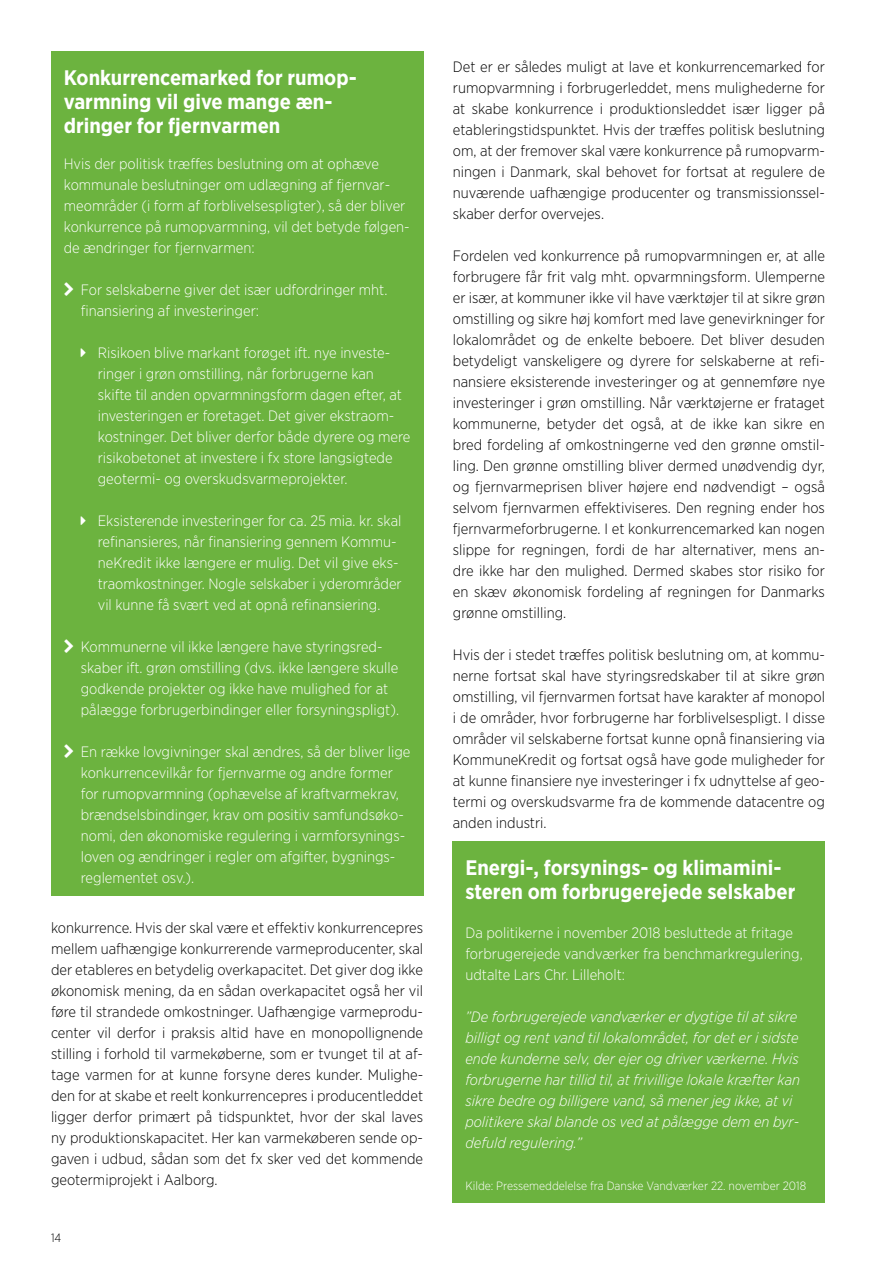
<style>
.page{position:relative;width:893px;height:1263px;background:#fff}
.page>*{position:absolute;margin:0;border:0;box-sizing:border-box;transform-origin:0 0}
.t1{font:700 21px/24px "Gotham Narrow";color:#fff}
.t2{font:300 15px/21px "Gotham Narrow";color:#000;text-align:justify}
.t3{font:300 15px/21px "Gotham Narrow";color:#fff}
.t4{font:italic 300 15px/21px "Gotham Narrow";color:#fff}
.t5{font:300 12px "Gotham Narrow";color:#fff}
.t6{font:300 12px "Gotham Narrow";color:#000}
</style>
<div class="page">
<div style="left:51px;top:51px;width:372px;height:845px;background:#6cb33f"></div>
<div style="left:453px;top:841px;width:372px;height:362px;background:#6cb33f"></div>
<h1 class="t1" style="left:64px;top:65px;width:295px">Konkurrencemarked for rumop&shy;varmning vil give mange æn&shy;dringer for fjernvarmen</h1>
<p class="t3" style="left:64px;top:153px;width:347px">Hvis der politisk træffes beslutning om at ophæve kommunale beslutninger om udlægning af fjernvar&shy;meområder (i form af forblivelsespligter), så der bliver konkurrence på rumopvarmning, vil det betyde følgen&shy;de ændringer for fjernvarmen:</p>
<p class="t3" style="left:81px;top:279px;width:308px">For selskaberne giver det især udfordringer mht. finansiering af investeringer:</p>
<p class="t3" style="left:98px;top:342px;width:314px">Risikoen blive markant forøget ift. nye investe&shy;ringer i grøn omstilling, når forbrugerne kan skifte til anden opvarmningsform dagen efter, at investeringen er foretaget. Det giver ekstraom&shy;kostninger. Det bliver derfor både dyrere og mere risikobetonet at investere i fx store langsigtede geotermi- og overskudsvarmeprojekter.</p>
<p class="t3" style="left:98px;top:510px;width:305px">Eksisterende investeringer for ca. 25 mia. kr. skal refinansieres, når finansiering gennem Kommu&shy;neKredit ikke længere er mulig. Det vil give eks&shy;traomkostninger. Nogle selskaber i yderområder vil kunne få svært ved at opnå refinansiering.</p>
<p class="t3" style="left:81px;top:636px;width:320px">Kommunerne vil ikke længere have styringsred&shy;skaber ift. grøn omstilling (dvs. ikke længere skulle godkende projekter og ikke have mulighed for at pålægge forbrugerbindinger eller forsyningspligt).</p>
<p class="t3" style="left:81px;top:741px;width:331px">En række lovgivninger skal ændres, så der bliver lige konkurrencevilkår for fjernvarme og andre former for rumopvarmning (ophævelse af kraftvarmekrav, brændselsbindinger, krav om positiv samfundsøko&shy;nomi, den økonomiske regulering i varmforsynings&shy;loven og ændringer i regler om afgifter, bygnings&shy;reglementet osv.).</p>
<p class="t2" style="left:51px;top:917px;width:374px">konkurrence. Hvis der skal være et effektiv konkurrencepres mellem uafhængige konkurrerende varmeproducenter, skal der etableres en betydelig overkapacitet. Det giver dog ikke økonomisk mening, da en sådan overkapacitet også her vil føre til strandede omkostninger. Uafhængige varmeprodu&shy;center vil derfor i praksis altid have en monopollignende stilling i forhold til varmekøberne, som er tvunget til at af&shy;tage varmen for at kunne forsyne deres kunder. Mulighe&shy;den for at skabe et reelt konkurrencepres i producentleddet ligger derfor primært på tidspunktet, hvor der skal laves ny produktionskapacitet. Her kan varmekøberen sende op&shy;gaven i udbud, sådan som det fx sker ved det kommende geotermiprojekt i Aalborg.</p>
<p class="t6" style="left:51px;top:1230px;width:12px">14</p>
<p class="t2" style="left:453px;top:56px;width:374px">Det er er således muligt at lave et konkurrencemarked for rumopvarmning i forbrugerleddet, mens mulighederne for at skabe konkurrence i produktionsleddet især ligger på etableringstidspunktet. Hvis der træffes politisk beslutning om, at der fremover skal være konkurrence på rumopvarm&shy;ningen i Danmark, skal behovet for fortsat at regulere de nuværende uafhængige producenter og transmissionssel&shy;skaber derfor overvejes.</p>
<p class="t2" style="left:453px;top:245px;width:374px">Fordelen ved konkurrence på rumopvarmningen er, at alle forbrugere får frit valg mht. opvarmningsform. Ulemperne er især, at kommuner ikke vil have værktøjer til at sikre grøn omstilling og sikre høj komfort med lave genevirkninger for lokalområdet og de enkelte beboere. Det bliver desuden betydeligt vanskeligere og dyrere for selskaberne at refi&shy;nansiere eksisterende investeringer og at gennemføre nye investeringer i grøn omstilling. Når værktøjerne er frataget kommunerne, betyder det også, at de ikke kan sikre en bred fordeling af omkostningerne ved den grønne omstil&shy;ling. Den grønne omstilling bliver dermed unødvendig dyr, og fjernvarmeprisen bliver højere end nødvendigt – også selvom fjernvarmen effektiviseres. Den regning ender hos fjernvarmeforbrugerne. I et konkurrencemarked kan nogen slippe for regningen, fordi de har alternativer, mens an&shy;dre ikke har den mulighed. Dermed skabes stor risiko for en skæv økonomisk fordeling af regningen for Danmarks grønne omstilling.</p>
<p class="t2" style="left:453px;top:644px;width:374px">Hvis der i stedet træffes politisk beslutning om, at kommu&shy;nerne fortsat skal have styringsredskaber til at sikre grøn omstilling, vil fjernvarmen fortsat have karakter af monopol i de områder, hvor forbrugerne har forblivelsespligt. I disse områder vil selskaberne fortsat kunne opnå finansiering via KommuneKredit og fortsat også have gode muligheder for at kunne finansiere nye investeringer i fx udnyttelse af geo&shy;termi og overskudsvarme fra de kommende datacentre og anden industri.</p>
<h1 class="t1" style="left:465px;top:855px;width:331px">Energi-, forsynings- og klimamini&shy;steren om forbrugerejede selskaber</h1>
<p class="t3" style="left:465px;top:922px;width:339px">Da politikerne i november 2018 besluttede at fritage forbrugerejede vandværker fra benchmarkregulering, udtalte Lars Chr. Lilleholt:</p>
<p class="t4" style="left:465px;top:1006px;width:336px">”De forbrugerejede vandværker er dygtige til at sikre billigt og rent vand til lokalområdet, for det er i sidste ende kunderne selv, der ejer og driver værkerne. Hvis forbrugerne har tillid til, at frivillige lokale kræfter kan sikre bedre og billigere vand, så mener jeg ikke, at vi politikere skal blande os ved at pålægge dem en byr&shy;defuld regulering.”</p>
<p class="t5" style="left:465px;top:1178px;width:342px">Kilde: Pressemeddelelse fra Danske Vandværker 22. november 2018</p>
</div>
